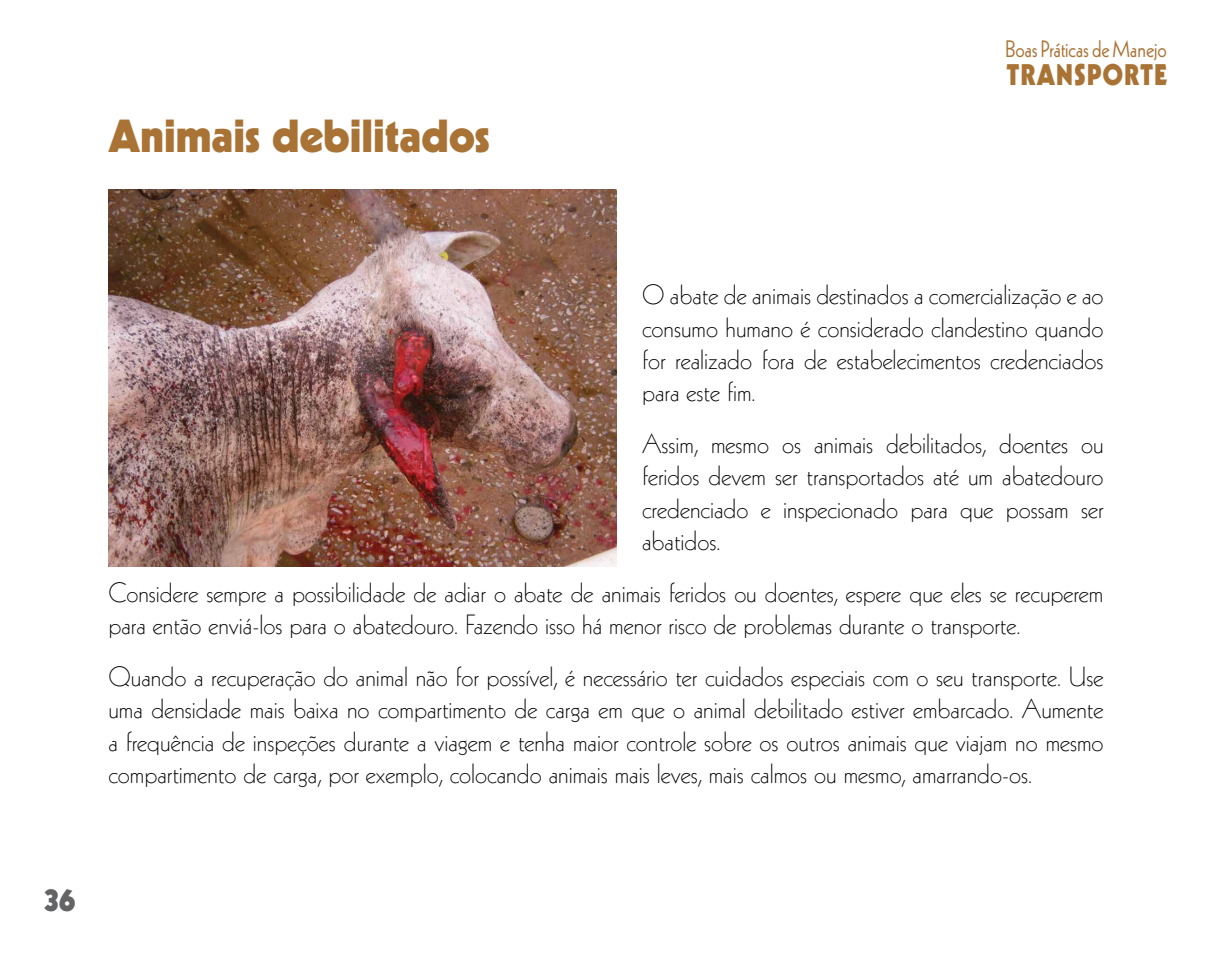
<style>
.page{position:relative;width:1212px;height:957px;background:#fff}
.page>*{position:absolute;margin:0;border:0;box-sizing:border-box;transform-origin:0 0}
.t1{font:900 45px "Kabel";color:#a97335}
.t2{font:900 31.5px "Kabel";color:#636466}
.t3{font:900 29.03px "Kabel";letter-spacing:.045em;color:#a97335;scale:.9 1}
.t4{font:300 27px/32.4px "Kabel";color:#000;text-align:justify}
.t5{font:23.18px "Kabel";color:#a97335;scale:.88 1}
</style>
<div class="page">
<img style="left:108px;top:189px;width:509px;height:377px">
<h1 class="t1" style="left:108px;top:107px;width:383px">Animais debilitados</h1>
<p class="t5" style="left:1005px;top:35px;width:185px">Boas Práticas de Manejo</p>
<p class="t3" style="left:1007px;top:56px;width:179px">TRANSPORTE</p>
<p class="t4" style="left:642px;top:279px;width:463px">O abate de animais destinados a comercialização e ao consumo humano é considerado clandestino quando for realizado fora de estabelecimentos credenciados para este fim.</p>
<p class="t4" style="left:642px;top:428px;width:463px">Assim, mesmo os animais debilitados, doentes ou feridos devem ser transportados até um abatedouro credenciado e inspecionado para que possam ser abatidos.</p>
<p class="t4" style="left:108px;top:577px;width:996px">Considere sempre a possibilidade de adiar o abate de animais feridos ou doentes, espere que eles se recuperem para então enviá-los para o abatedouro. Fazendo isso há menor risco de problemas durante o transporte.</p>
<p class="t4" style="left:108px;top:661px;width:997px">Quando a recuperação do animal não for possível, é necessário ter cuidados especiais com o seu transporte. Use uma densidade mais baixa no compartimento de carga em que o animal debilitado estiver embarcado. Aumente a frequência de inspeções durante a viagem e tenha maior controle sobre os outros animais que viajam no mesmo compartimento de carga, por exemplo, colocando animais mais leves, mais calmos ou mesmo, amarrando-os.</p>
<p class="t2" style="left:45px;top:880px;width:32px">36</p>
</div>
